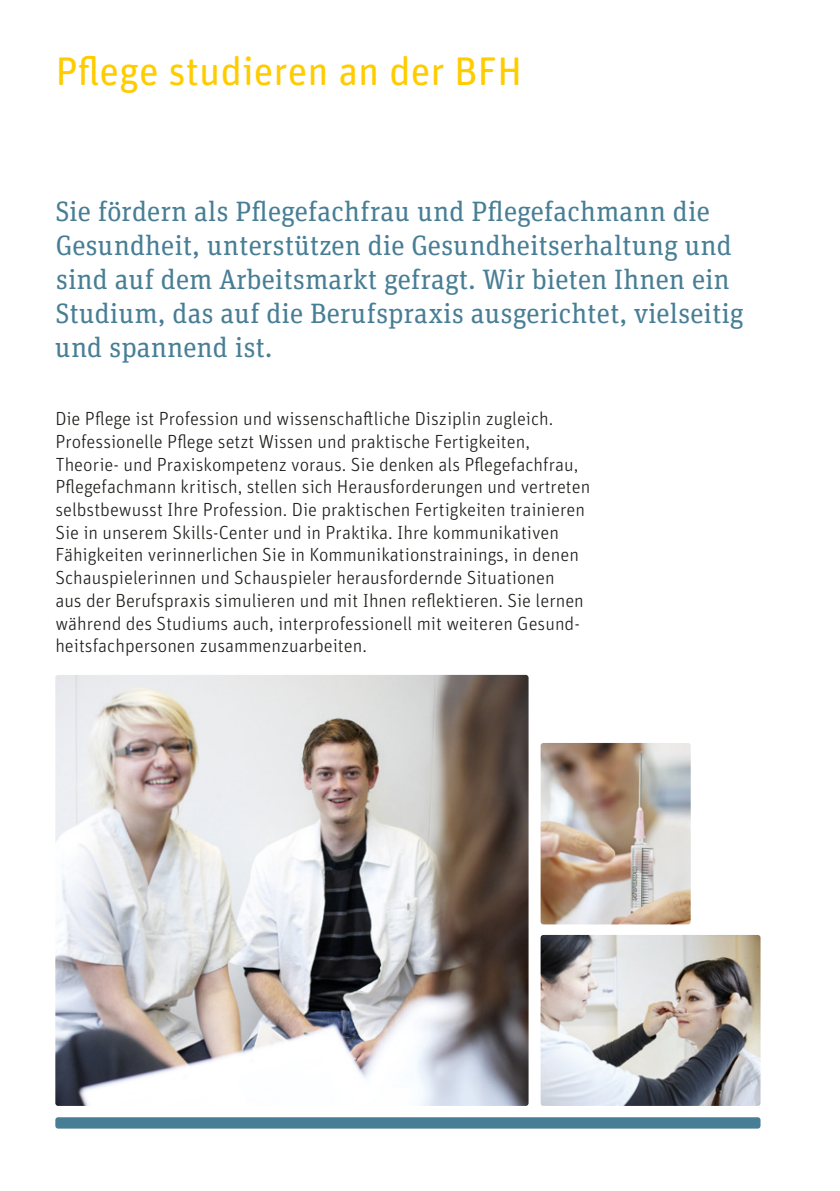
<style>
.page{position:relative;width:840px;height:1191px;background:#fff}
.page>*{position:absolute;margin:0;border:0;box-sizing:border-box;transform-origin:0 0}
.Haupttitel{font:40px "Unit Rounded Pro";color:#fc0}
.Leadtext{font:28px/34px "Unit Slab Pro";color:#477e95}
.t1{font:300 19px/22.6px "Unit Rounded Pro";color:#1d1d1b}
</style>
<div class="page">
<img style="left:540px;top:935px;width:220px;height:171px">
<div style="left:55px;top:1117px;width:705px;height:11px;background:#477e95;border-radius:3px"></div>
<img style="left:55px;top:675px;width:473px;height:431px">
<img style="left:540px;top:743px;width:150px;height:181px">
<p class="Haupttitel" style="left:55px;top:44px;width:468px">Pflege studieren an der BFH</p>
<p class="Leadtext" style="left:55px;top:194px;width:690px">Sie fördern als Pflegefachfrau und Pflegefachmann die Gesundheit, unterstützen die Gesundheitserhaltung und sind auf dem Arbeitsmarkt gefragt. Wir bieten Ihnen ein Studium, das auf die Berufspraxis ausgerichtet, vielseitig und spannend ist.</p>
<p class="t1" style="left:55px;top:407px;width:536px">Die Pflege ist Profession und wissenschaftliche Disziplin zugleich.<br>Professionelle Pflege setzt Wissen und praktische Fertigkeiten, Theorie- und Praxiskompetenz voraus. Sie denken als Pflegefachfrau, Pflegefachmann kritisch, stellen sich Herausforderungen und vertreten selbstbewusst Ihre Profession. Die praktischen Fertigkeiten trainieren Sie in unserem Skills-Center und in Praktika. Ihre kommunikativen Fähigkeiten verinnerlichen Sie in Kommunikationstrainings, in denen Schauspielerinnen und Schauspieler herausfordernde Situationen<br>aus der Berufspraxis simulieren und mit Ihnen reflektieren. Sie lernen während des Studiums auch, interprofessionell mit weiteren Gesund&shy;heitsfachpersonen zusammenzuarbeiten.</p>
</div>
